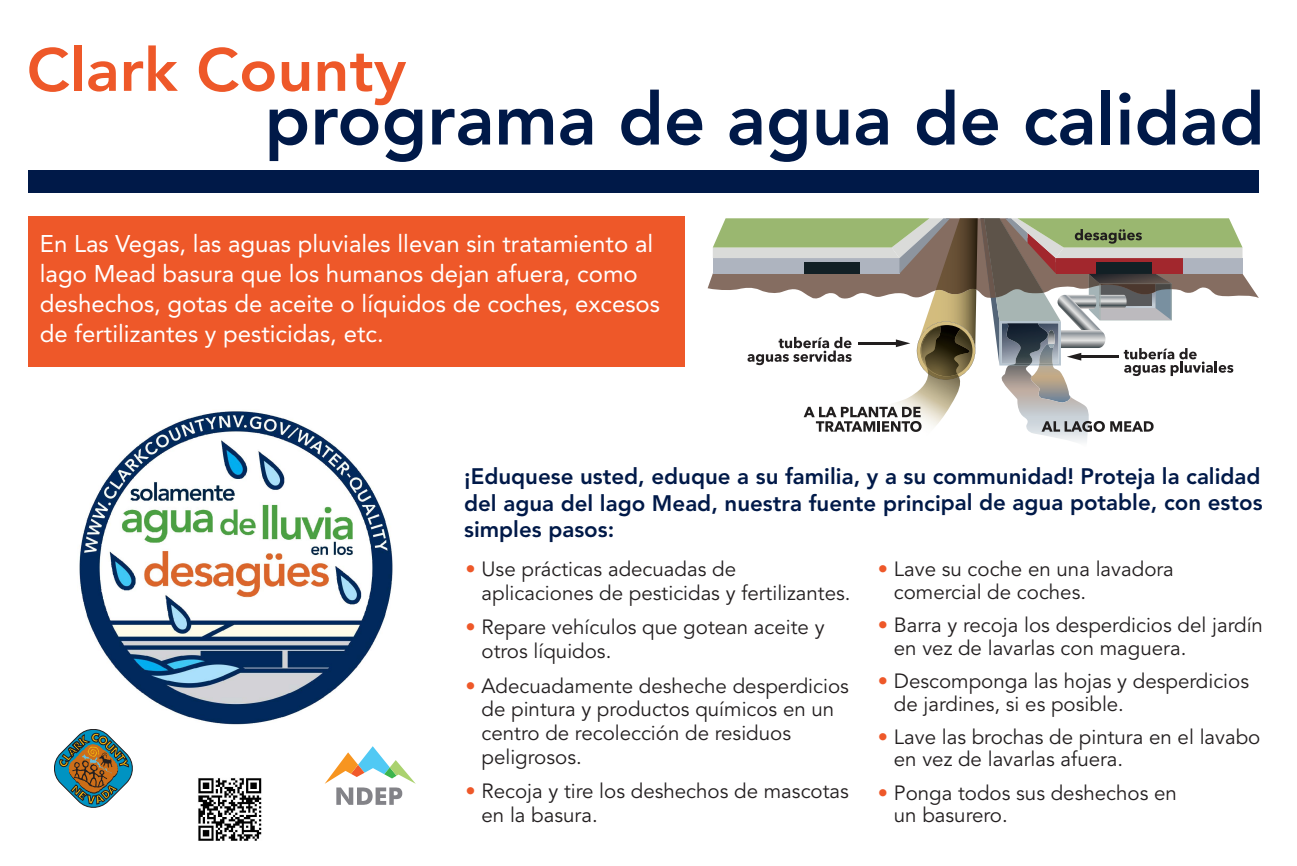
<style>
.page{position:relative;width:1297px;height:866px;background:#fff}
.page>*{position:absolute;margin:0;border:0;box-sizing:border-box;transform-origin:0 0}
.t1{font:800 72.55px "Avenir";color:#001948}
.t2{font:800 60px "Avenir";color:#ee5829;scale:1.04 1}
.t3{font:24px/29.9px "Avenir";color:#fff}
.t4{font:800 22.3px/26.6px "Avenir";color:#001948;text-align:justify}
.t5{font:20.5px/23.8px "Avenir";color:#231f20}
.s1{color:#ee5829}
</style>
<div class="page">
<img style="left:1030px;top:432px;width:58px;height:10px">
<svg style="left:707px;top:218px;width:551px;height:214px"></svg>
<svg style="left:324px;top:746px;width:92px;height:58px"></svg>
<div style="left:28px;top:170px;width:1230px;height:23px;background:#001948"></div>
<div style="left:28px;top:216px;width:656px;height:151px;background:#ee5829"></div>
<svg style="left:54px;top:729px;width:79px;height:78px"></svg>
<img style="left:198px;top:778px;width:64px;height:62px">
<img style="left:79px;top:411px;width:314px;height:314px">
<h2 class="t2" style="left:27px;top:23px;width:366px">Clark County</h2>
<h1 class="t1" style="left:265px;top:63px;width:1001px">programa de agua de calidad</h1>
<p class="t3" style="left:40px;top:228px;width:621px">En Las Vegas, las aguas pluviales llevan sin tratamiento al lago Mead basura que los humanos dejan afuera, como deshechos, gotas de aceite o líquidos de coches, excesos de fertilizantes y pesticidas, etc.</p>
<p class="t4" style="left:464px;top:463px;width:800px">¡Eduquese usted, eduque a su familia, y a su communidad! Proteja la calidad del agua del lago Mead, nuestra fuente principal de agua potable, con estos simples pasos:</p>
<p class="t5" style="left:481px;top:557px;width:370px;text-indent:-16px"><span class="s1">•</span> Use prácticas adecuadas de aplicaciones de pesticidas y fertilizantes.</p>
<p class="t5" style="left:481px;top:615px;width:344px;text-indent:-16px"><span class="s1">•</span> Repare vehículos que gotean aceite y otros líquidos.</p>
<p class="t5" style="left:481px;top:673px;width:369px;text-indent:-16px"><span class="s1">•</span> Adecuadamente desheche desperdicios de pintura y productos químicos en un centro de recolección de residuos peligrosos.</p>
<p class="t5" style="left:481px;top:779px;width:369px;text-indent:-16px"><span class="s1">•</span> Recoja y tire los deshechos de mascotas en la basura.</p>
<p class="t5" style="left:894px;top:558px;width:281px;line-height:22.6px;text-indent:-16px"><span class="s1">•</span> Lave su coche en una lavadora comercial de coches.</p>
<p class="t5" style="left:894px;top:613px;width:370px;line-height:22.6px;text-indent:-16px"><span class="s1">•</span> Barra y recoja los desperdicios del jardín en vez de lavarlas con maguera.</p>
<p class="t5" style="left:894px;top:669px;width:357px;line-height:22.6px;text-indent:-16px"><span class="s1">•</span> Descomponga las hojas y desperdicios de jardines, si es posible.</p>
<p class="t5" style="left:894px;top:725px;width:368px;line-height:22.6px;text-indent:-16px"><span class="s1">•</span> Lave las brochas de pintura en el lavabo en vez de lavarlas afuera.</p>
<p class="t5" style="left:894px;top:781px;width:284px;line-height:22.6px;text-indent:-16px"><span class="s1">•</span> Ponga todos sus deshechos en un basurero.</p>
</div>
